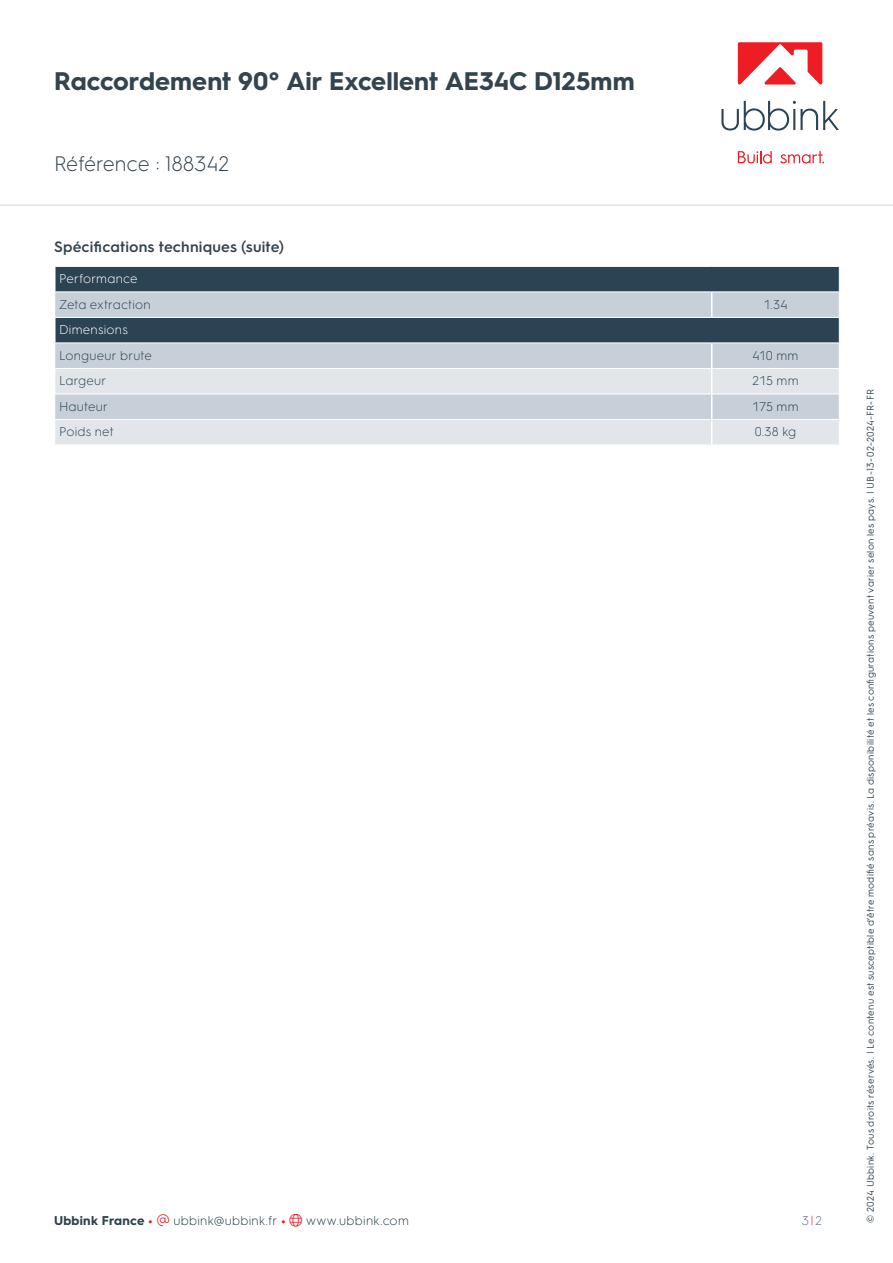
<style>
.page{position:relative;width:893px;height:1263px;background:#fff}
.page>*{position:absolute;margin:0;border:0;box-sizing:border-box;transform-origin:0 0}
.t1{font:700 25.5px "HGS3";letter-spacing:.005em;color:#33444f}
.t2{font:300 21px "HGS3";color:#33444f}
.t3{font:600 15px "HGS3";letter-spacing:.01em;color:#33444f}
.t4{font:300 12.75px "HGS3";letter-spacing:.015em;color:#2c4354}
.t5{font:300 12.75px "HGS3";letter-spacing:.02em;color:#2c424c}
.t6{font:300 12.75px "HGS3";letter-spacing:.02em;color:#fff}
.t7{font:300 12.75px "HGS3";color:#66737c}
.t8{font:9.75px "HGS3";letter-spacing:.025em;color:#33444f}
.s1{font-weight:700}
.s2{font-weight:700;color:#e31e25}
.s3{color:#ee1f2d}
.s4{color:#e31e25}
</style>
<div class="page">
<div style="left:56px;top:267px;width:783px;height:24px;background:#2c4354"></div>
<svg style="left:55px;top:292px;width:784px;height:76px;background:#95a2ae"></svg>
<svg style="left:55px;top:369px;width:784px;height:76px;background:#d9dfe5"></svg>
<svg style="left:711px;top:292px;width:1px;height:25px"></svg>
<hr style="left:54px;top:317px;width:658px;height:1px;background:#fff">
<hr style="left:712px;top:317px;width:128px;height:1px;background:#fff">
<hr style="left:54px;top:318px;width:2px;height:24px;background:#fff">
<hr style="left:54px;top:342px;width:658px;height:1px;background:#fff">
<hr style="left:712px;top:342px;width:128px;height:1px;background:#fff">
<hr style="left:55px;top:393px;width:657px;height:1px;background:#fff">
<hr style="left:712px;top:393px;width:127px;height:1px;background:#fff">
<hr style="left:55px;top:419px;width:657px;height:1px;background:#fff">
<hr style="left:712px;top:419px;width:127px;height:1px;background:#fff">
<svg style="left:711px;top:343px;width:1px;height:102px"></svg>
<svg style="left:839px;top:267px;width:1px;height:76px"></svg>
<hr style="left:0;top:204px;width:893px;height:2px;background:#e1e4e6">
<svg style="left:721px;top:101px;width:118px;height:30px"></svg>
<svg style="left:738px;top:151px;width:34px;height:13px"></svg>
<svg style="left:780px;top:151px;width:44px;height:13px"></svg>
<svg style="left:738px;top:42px;width:84px;height:43px"></svg>
<h1 class="t1" style="left:54px;top:63px;width:582px">Raccordement 90° Air Excellent AE34C D125mm</h1>
<h2 class="t2" style="left:54px;top:150px;width:177px">Référence : 188342</h2>
<h3 class="t3" style="left:54px;top:236px;width:232px">Spécifications techniques (suite)</h3>
<h3 class="t6" style="left:59px;top:270px;width:80px">Performance</h3>
<h3 class="t4" style="left:59px;top:296px;width:93px">Zeta extraction</h3>
<h3 class="t4" style="left:764px;top:296px;width:25px">1.34</h3>
<h3 class="t6" style="left:59px;top:321px;width:70px">Dimensions</h3>
<h3 class="t4" style="left:59px;top:347px;width:94px">Longueur brute</h3>
<h3 class="t4" style="left:752px;top:347px;width:47px">410 mm</h3>
<h3 class="t4" style="left:59px;top:372px;width:49px">Largeur</h3>
<h3 class="t4" style="left:752px;top:372px;width:48px">215 mm</h3>
<h3 class="t4" style="left:59px;top:398px;width:50px">Hauteur</h3>
<h3 class="t4" style="left:752px;top:398px;width:48px">175 mm</h3>
<h3 class="t4" style="left:59px;top:423px;width:56px">Poids net</h3>
<h3 class="t4" style="left:755px;top:423px;width:43px">0.38 kg</h3>
<h3 class="t5" style="left:54px;top:1211px;width:356px"><span class="s1">Ubbink France</span> <span class="s2">•</span> <span class="s3">▼</span> ubbink@ubbink.fr <span class="s2">•</span> <span class="s3">●□</span> www.ubbink.com</h3>
<h3 class="t7" style="left:802px;top:1211px;width:21px">3<span class="s4">|</span>2</h3>
<p class="t8" style="left:864px;top:1222px;width:835px;rotate:-90deg">© 2024 Ubbink. Tous droits réservés. | Le contenu est susceptible d’être modifié sans préavis. La disponibilité et les configurations peuvent varier selon les pays. | UB-13-02-2024-FR-FR</p>
</div>
